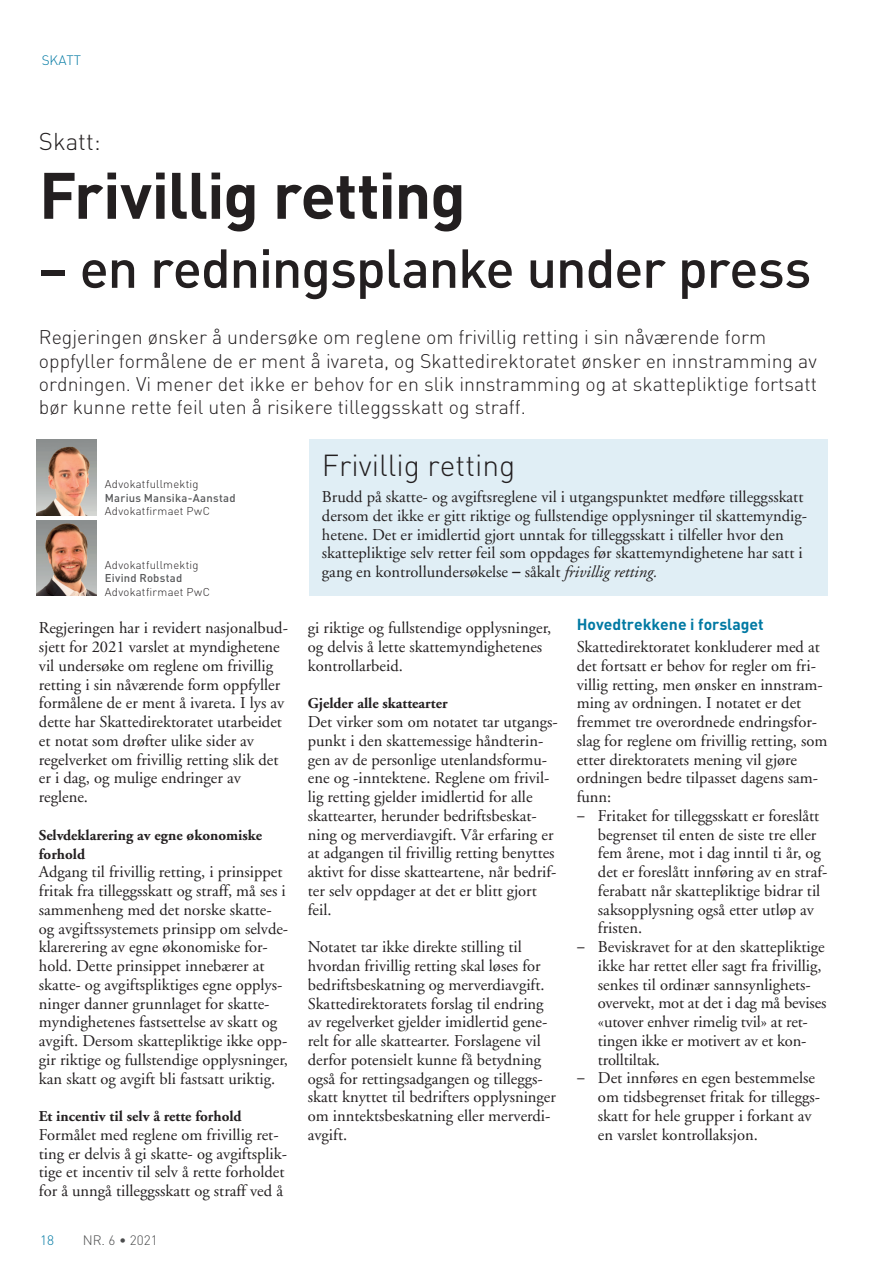
<style>
.page{position:relative;width:892px;height:1262px;background:#fff}
.page>*{position:absolute;margin:0;border:0;box-sizing:border-box;transform-origin:0 0}
.t1{font:700 64.5px "DIN";letter-spacing:-.02em;color:#231f20}
.t2{font:500 54px "DIN";letter-spacing:-.02em;color:#231f20}
.t3{font:300 30px "DIN";color:#231f20}
.t4{font:300 24px "DIN";color:#231f20}
.t5{font:300 19.5px/23.4px "DIN";color:#231f20}
.t6{font:16.5px/18.8px "Adobe Garamond";color:#231f20}
.t7{font:700 15.75px "DIN";color:#0079a3}
.t8{font:700 15px/18.8px "Adobe Garamond";color:#231f20}
.t9{font:300 13.5px "DIN";color:#4b4c4d}
.t10{font:300 13.5px "DIN";color:#0079a3}
.t11{font:300 11.25px "DIN";letter-spacing:.025em;color:#231f20}
.t12{font:500 11.25px "DIN";letter-spacing:.02em;color:#57585a}
.s1{font-family:"Calibri";font-style:italic}
.s2{font-style:italic}
.s3{font-family:"Myriad Pro"}
</style>
<div class="page">
<img style="left:36px;top:439px;width:61px;height:76px">
<img style="left:36px;top:520px;width:61px;height:76px">
<div style="left:309px;top:439px;width:518px;height:157px;background:#e0eef5"></div>
<p class="t10" style="left:42px;top:51px;width:41px">SKATT</p>
<h3 class="t4" style="left:39px;top:126px;width:63px">Skatt:</h3>
<h1 class="t1" style="left:39px;top:152px;width:428px">Frivillig retting</h1>
<h2 class="t2" style="left:39px;top:234px;width:773px">– en redningsplanke under press</h2>
<p class="t5" style="left:39px;top:325px;width:779px">Regjeringen ønsker å undersøke om reglene om frivillig retting i sin nåværende form oppfyller formålene de er ment å ivareta, og Skattedirektoratet ønsker en innstramming av ordningen. Vi mener det ikke er behov for en slik innstramming og at skattepliktige fortsatt bør kunne rette feil uten å risikere tilleggsskatt og straff.</p>
<p class="t11" style="left:105px;top:477px;width:95px">Advokatfullmektig</p>
<p class="t12" style="left:105px;top:490px;width:132px">Marius Mansika-Aanstad</p>
<p class="t11" style="left:105px;top:504px;width:107px">Advokatfirmaet PwC</p>
<p class="t11" style="left:105px;top:558px;width:95px">Advokatfullmektig</p>
<p class="t12" style="left:105px;top:571px;width:79px">Eivind Robstad</p>
<p class="t11" style="left:105px;top:585px;width:107px">Advokatfirmaet PwC</p>
<p class="t6" style="left:39px;top:619px;width:250px">Regjeringen har i revidert nasjonalbud&shy;sjett for 2021 varslet at myndighetene vil undersøke om reglene om frivillig retting i sin nåværende form oppfyller formålene de er ment å ivareta. I lys av dette har Skattedirektoratet utarbeidet et notat som drøfter ulike sider av regelverket om frivillig retting slik det er i dag, og mulige endringer av reglene.</p>
<p class="t8" style="left:39px;top:825px;width:225px">Selvdeklarering av egne økonomiske forhold</p>
<p class="t6" style="left:39px;top:863px;width:251px">Adgang til frivillig retting, i prinsippet fritak fra tilleggsskatt og straff, må ses i sammenheng med det norske skatte&shy;og avgiftssystemets prinsipp om selvde&shy;klarerering av egne økonomiske for&shy;hold. Dette prinsippet innebærer at skatte- og avgiftspliktiges egne opplys&shy;ninger danner grunnlaget for skatte&shy;myndighetenes fastsettelse av skatt og avgift. Dersom skattepliktige ikke opp&shy;gir riktige og fullstendige opplysninger, kan skatt og avgift bli fastsatt uriktig.</p>
<p class="t8" style="left:39px;top:1107px;width:204px">Et incentiv til selv å rette forhold</p>
<p class="t6" style="left:39px;top:1125px;width:249px">Formålet med reglene om frivillig ret&shy;ting er delvis å gi skatte- og avgiftsplik&shy;tige et incentiv til selv å rette forholdet for å unngå tilleggsskatt og straff ved å</p>
<p class="t10" style="left:40px;top:1232px;width:16px">18</p>
<p class="t9" style="left:83px;top:1232px;width:76px">NR. 6 • 2021</p>
<h3 class="t3" style="left:322px;top:447px;width:195px">Frivillig retting</h3>
<p class="t6" style="left:322px;top:488px;width:486px">Brudd på skatte- og avgiftsreglene vil i utgangspunktet medføre tilleggsskatt dersom det ikke er gitt riktige og fullstendige opplysninger til skattemyndig&shy;hetene. Det er imidlertid gjort unntak for tilleggsskatt i tilfeller hvor den skattepliktige selv retter feil som oppdages før skattemyndighetene har satt i gang en kontrollundersøkelse <span class="s1">–</span> såkalt <span class="s2">frivillig retting.</span></p>
<p class="t6" style="left:308px;top:619px;width:245px">gi riktige og fullstendige opplysninger, og delvis å lette skattemyndighetenes kontrollarbeid.</p>
<p class="t8" style="left:308px;top:694px;width:141px">Gjelder alle skattearter</p>
<p class="t6" style="left:308px;top:713px;width:251px">Det virker som om notatet tar utgangs&shy;punkt i den skattemessige håndterin&shy;gen av de personlige utenlandsformu&shy;ene og -inntektene. Reglene om frivil&shy;lig retting gjelder imidlertid for alle skattearter, herunder bedriftsbeskat&shy;ning og merverdiavgift. Vår erfaring er at adgangen til frivillig retting benyttes aktivt for disse skatteartene, når bedrif&shy;ter selv oppdager at det er blitt gjort feil.</p>
<p class="t6" style="left:308px;top:938px;width:249px">Notatet tar ikke direkte stilling til hvordan frivillig retting skal løses for bedriftsbeskatning og merverdiavgift.<br>Skattedirektoratets forslag til endring av regelverket gjelder imidlertid gene&shy;relt for alle skattearter. Forslagene vil derfor potensielt kunne få betydning også for rettingsadgangen og tilleggs&shy;skatt knyttet til bedrifters opplysninger om inntektsbeskatning eller merverdi&shy;avgift.</p>
<p class="t7" style="left:576px;top:613px;width:188px">Hovedtrekkene i forslaget</p>
<p class="t6" style="left:576px;top:638px;width:252px">Skattedirektoratet konkluderer med at det fortsatt er behov for regler om fri&shy;villig retting, men ønsker en innstram&shy;ming av ordningen. I notatet er det fremmet tre overordnede endringsfor&shy;slag for reglene om frivillig retting, som etter direktoratets mening vil gjøre ordningen bedre tilpasset dagens sam&shy;funn:</p>
<p class="t6" style="left:597px;top:806px;width:231px;text-indent:-21px"><span class="s3">–</span> Fritaket for tilleggsskatt er foreslått begrenset til enten de siste tre eller fem årene, mot i dag inntil ti år, og det er foreslått innføring av en straf&shy;ferabatt når skattepliktige bidrar til saksopplysning også etter utløp av fristen.</p>
<p class="t6" style="left:597px;top:938px;width:230px;text-indent:-21px"><span class="s3">–</span> Beviskravet for at den skattepliktige ikke har rettet eller sagt fra frivillig, senkes til ordinær sannsynlighets&shy;overvekt, mot at det i dag må bevises «utover enhver rimelig tvil» at ret&shy;tingen ikke er motivert av et kon&shy;trolltiltak.</p>
<p class="t6" style="left:597px;top:1069px;width:223px;text-indent:-21px"><span class="s3">–</span> Det innføres en egen bestemmelse om tidsbegrenset fritak for tilleggs&shy;skatt for hele grupper i forkant av en varslet kontrollaksjon.</p>
</div>
